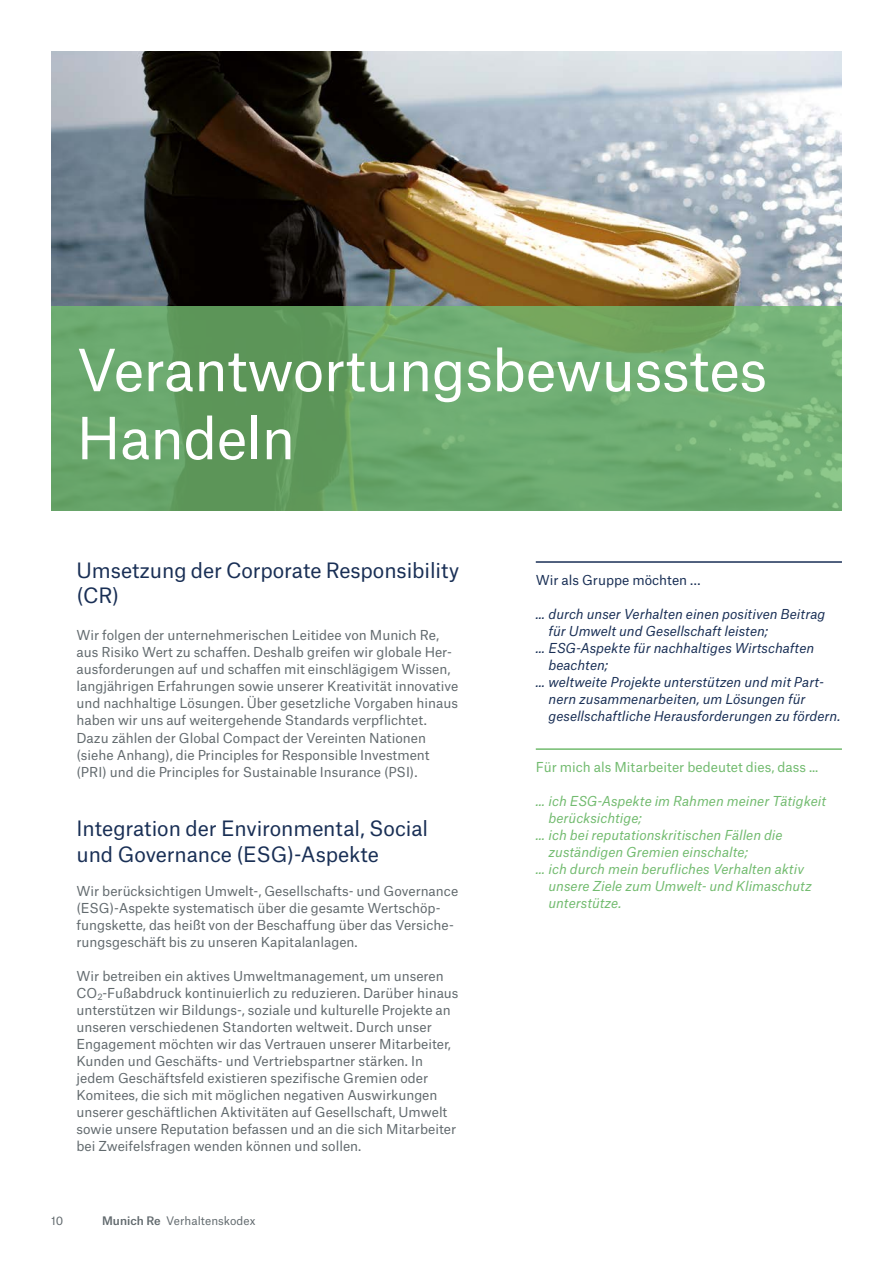
<style>
.page{position:relative;width:893px;height:1263px;background:#fff}
.page>*{position:absolute;margin:0;border:0;box-sizing:border-box;transform-origin:0 0}
.t1{font:55.5px/68.1px "Munich Re";letter-spacing:-.01em;color:#fff}
.t2{font:20.25px/25.5px "Munich Re";letter-spacing:-.005em;color:#192f55}
.t3{font:13.2px/17px "Munich Re";color:#626a6e}
.t4{font:italic 13.2px "Munich Re";color:#192f55}
.t5{font:italic 13.2px "Munich Re";color:#72bb6f}
.t6{font:13.2px "Munich Re";color:#72bb6f}
.t7{font:13.2px "Munich Re";color:#192f55}
.t8{font:11.25px "Munich Re";letter-spacing:.005em;color:#626a6e}
.s1{font-weight:500}
</style>
<div class="page">
<img style="left:51px;top:51px;width:791px;height:255px">
<svg style="left:51px;top:306px;width:791px;height:204px;background:#6aa76b"></svg>
<hr style="left:536px;top:561px;width:306px;height:2px;background:#192f55">
<hr style="left:536px;top:748px;width:306px;height:2px;background:#72bb6f">
<h1 class="t1" style="left:77px;top:330px;width:692px">Verantwortungsbewusstes<br>Handeln</h1>
<h2 class="t2" style="left:77px;top:555px;width:384px">Umsetzung der Corporate Responsibility (CR)</h2>
<p class="t3" style="left:77px;top:625px;width:383px">Wir folgen der unternehmerischen Leitidee von Munich Re, aus Risiko Wert zu schaffen. Deshalb greifen wir globale Her&shy;ausforderungen auf und schaffen mit einschlägigem Wissen, langjährigen Erfahrungen sowie unserer Kreativität innovative und nachhaltige Lösungen. Über gesetzliche Vorgaben hinaus haben wir uns auf weitergehende Standards verpflichtet.<br>Dazu zählen der Global Compact der Vereinten Nationen (siehe Anhang), die Principles for Responsible Investment (PRI) und die Principles for Sustainable Insurance (PSI).</p>
<h2 class="t2" style="left:77px;top:813px;width:353px">Integration der Environmental, Social und Governance (ESG)-Aspekte</h2>
<p class="t3" style="left:77px;top:881px;width:383px">Wir berücksichtigen Umwelt-, Gesellschafts- und Governance (ESG)-Aspekte systematisch über die gesamte Wertschöp&shy;fungskette, das heißt von der Beschaffung über das Versiche&shy;rungsgeschäft bis zu unseren Kapitalanlagen.</p>
<p class="t3" style="left:77px;top:966px;width:383px">Wir betreiben ein aktives Umweltmanagement, um unseren CO<sub>2</sub>-Fußabdruck kontinuierlich zu reduzieren. Darüber hinaus unterstützen wir Bildungs-, soziale und kulturelle Projekte an unseren verschiedenen Standorten weltweit. Durch unser Engagement möchten wir das Vertrauen unserer Mitarbeiter, Kunden und Geschäfts- und Vertriebspartner stärken. In jedem Geschäftsfeld existieren spezifische Gremien oder Komitees, die sich mit möglichen negativen Auswirkungen unserer geschäftlichen Aktivitäten auf Gesellschaft, Umwelt sowie unsere Reputation befassen und an die sich Mitarbeiter bei Zweifelsfragen wenden können und sollen.</p>
<p class="t8" style="left:51px;top:1212px;width:14px">10</p>
<p class="t8" style="left:102px;top:1212px;width:155px"><span class="s1">Munich Re</span> Verhaltenskodex</p>
<p class="t7" style="left:536px;top:569px;width:166px">Wir als Gruppe möchten …</p>
<p class="t4" style="left:536px;top:603px;width:291px">… durch unser Verhalten einen positiven Beitrag</p>
<p class="t4" style="left:549px;top:620px;width:221px">für Umwelt und Gesellschaft leisten;</p>
<p class="t4" style="left:536px;top:637px;width:280px">… ESG-Aspekte für nachhaltiges Wirtschaften</p>
<p class="t4" style="left:549px;top:654px;width:61px">beachten;</p>
<p class="t4" style="left:536px;top:671px;width:289px">… weltweite Projekte unterstützen und mit Part-</p>
<p class="t4" style="left:549px;top:688px;width:258px">nern zusammenarbeiten, um Lösungen für</p>
<p class="t4" style="left:549px;top:705px;width:293px">gesellschaftliche Herausforderungen zu fördern.</p>
<p class="t6" style="left:536px;top:756px;width:284px">Für mich als Mitarbeiter bedeutet dies, dass ...</p>
<p class="t5" style="left:536px;top:790px;width:292px">… ich ESG-Aspekte im Rahmen meiner Tätigkeit</p>
<p class="t5" style="left:549px;top:807px;width:95px">berücksichtige;</p>
<p class="t5" style="left:536px;top:824px;width:248px">… ich bei reputationskritischen Fällen die</p>
<p class="t5" style="left:549px;top:841px;width:201px">zuständigen Gremien einschalte;</p>
<p class="t5" style="left:536px;top:858px;width:270px">… ich durch mein berufliches Verhalten aktiv</p>
<p class="t5" style="left:549px;top:875px;width:265px">unsere Ziele zum Umwelt- und Klimaschutz</p>
<p class="t5" style="left:549px;top:892px;width:74px">unterstütze.</p>
</div>
